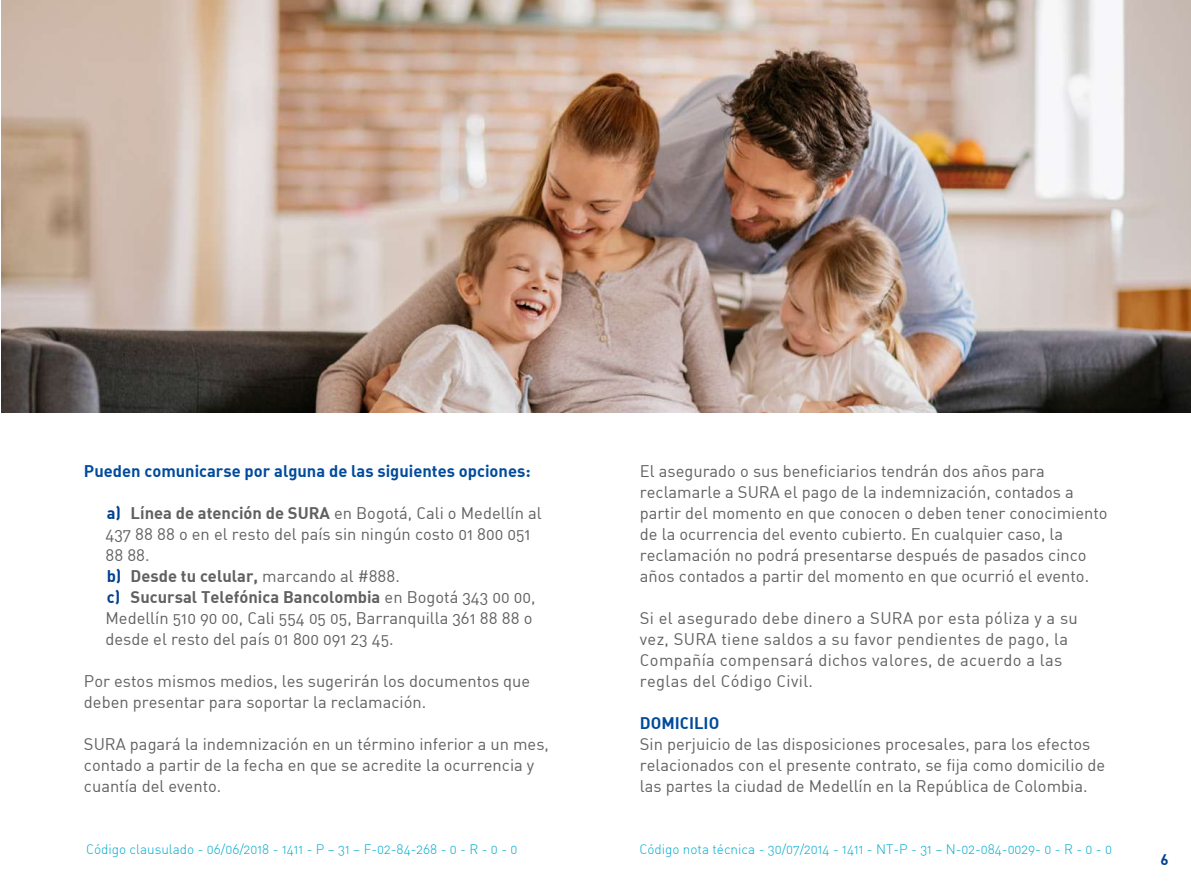
<style>
.page{position:relative;width:1191px;height:893px;background:#fff}
.page>*{position:absolute;margin:0;border:0;box-sizing:border-box;transform-origin:0 0}
.t1{font:16.5px/21px "DIN Regular Alternate";color:#606060}
.t2{font:16.5px/21px "DIN Regular Alternate";letter-spacing:.02em;color:#606060}
.t3{font:16.5px/21px "DIN Bold Alternate";color:#606060}
.t4{font:16.5px "DIN Bold Alternate";color:#004b9c}
.t5{font:15px "DIN Bold";color:#004193}
.t6{font:13.5px "DIN Light Alternate";color:#00acce}
.s1{font-family:"DIN Bold";color:#004193}
.s2{font-family:"DIN Bold Alternate"}
.s3{font-family:"DIN Regular Alternate"}
</style>
<div class="page">
<img style="left:2px;top:0;width:1189px;height:412px">
<p class="t4" style="left:84px;top:460px;width:448px">Pueden comunicarse por alguna de las siguientes opciones:</p>
<p class="t1" style="left:105px;top:502px;width:438px"><span class="s1">a)</span> <span class="s2">Línea de atención de SURA</span> en Bogotá, Cali o Medellín al<br>437 88 88 o en el resto del país sin ningún costo 01 800 051<br>88 88.</p>
<p class="t3" style="left:107px;top:565px;width:430px"><span class="s1">b)</span> Desde tu celular, <span class="s3">marcando al #888.<br></span><span class="s1">c)</span> Sucursal Telefónica Bancolombia <span class="s3">en Bogotá 343 00 00,</span></p>
<p class="t1" style="left:105px;top:607px;width:428px">Medellín 510 90 00, Cali 554 05 05, Barranquilla 361 88 88 o desde el resto del país 01 800 091 23 45.</p>
<p class="t1" style="left:84px;top:670px;width:448px">Por estos mismos medios, les sugerirán los documentos que deben presentar para soportar la reclamación.</p>
<p class="t1" style="left:84px;top:733px;width:466px">SURA pagará la indemnización en un término inferior a un mes, contado a partir de la fecha en que se acredite la ocurrencia y cuantía del evento.</p>
<p class="t1" style="left:640px;top:460px;width:469px">El asegurado o sus beneficiarios tendrán dos años para reclamarle a SURA el pago de la indemnización, contados a partir del momento en que conocen o deben tener conocimiento de la ocurrencia del evento cubierto. En cualquier caso, la reclamación no podrá presentarse después de pasados cinco años contados a partir del momento en que ocurrió el evento.</p>
<p class="t2" style="left:640px;top:607px;width:439px">Si el asegurado debe dinero a SURA por esta póliza y a su vez, SURA tiene saldos a su favor pendientes de pago, la Compañía compensará dichos valores, de acuerdo a las reglas del Código Civil.</p>
<p class="t4" style="left:640px;top:712px;width:81px">DOMICILIO</p>
<p class="t1" style="left:640px;top:733px;width:467px">Sin perjuicio de las disposiciones procesales, para los efectos relacionados con el presente contrato, se fija como domicilio de las partes la ciudad de Medellín en la República de Colombia.</p>
<p class="t6" style="left:86px;top:840px;width:433px">Código clausulado - 06/06/2018 - 1411 - P – 31 – F-02-84-268 - 0 - R - 0 - 0</p>
<p class="t6" style="left:639px;top:840px;width:474px">Código nota técnica - 30/07/2014 - 1411 - NT-P - 31 – N-02-084-0029- 0 - R - 0 - 0</p>
<p class="t5" style="left:1160px;top:849px;width:10px">6</p>
</div>
